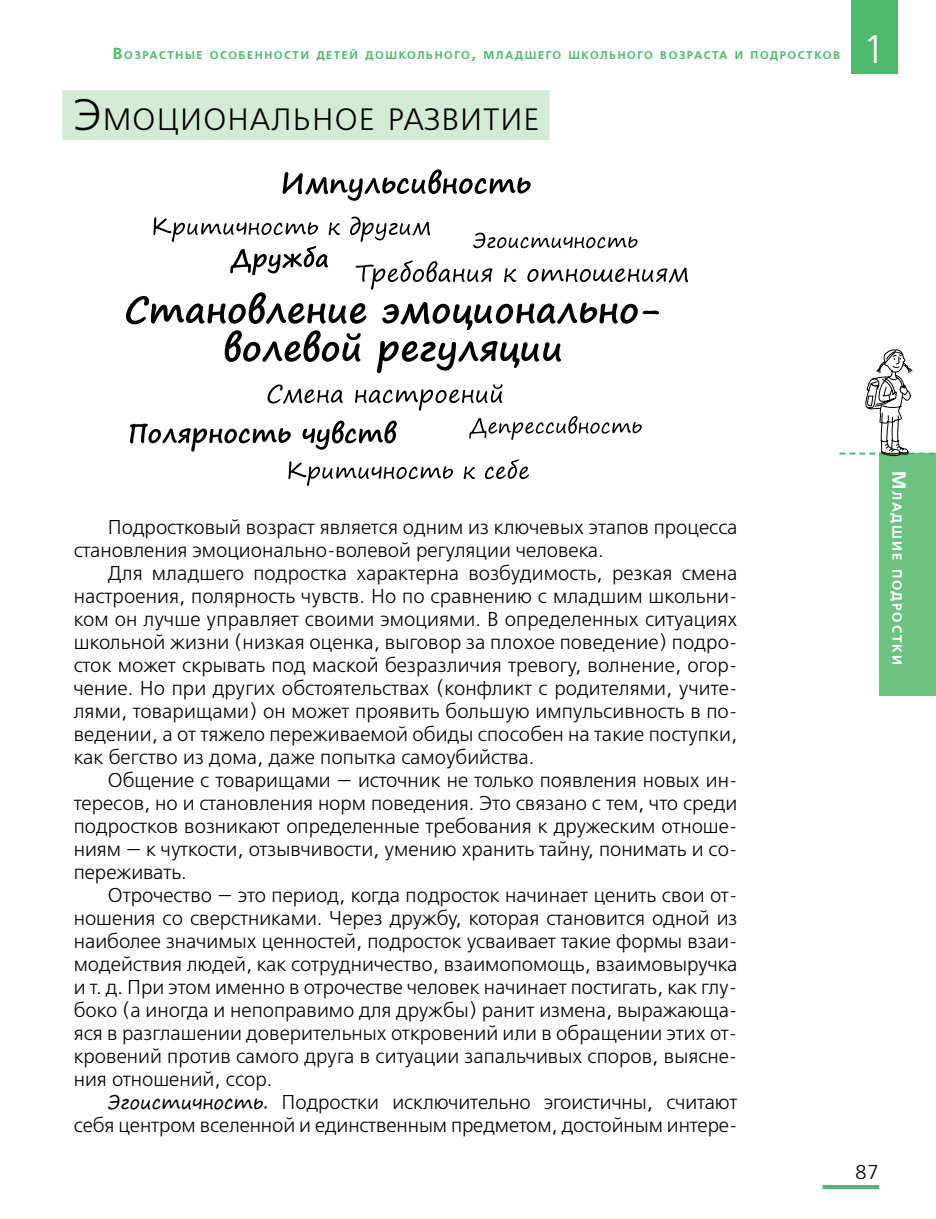
<style>
.page{position:relative;width:936px;height:1219px;background:#fff}
.page>*{position:absolute;margin:0;border:0;box-sizing:border-box;transform-origin:0 0}
.t1{font:300 40px "Free Set";color:#fff}
.t2{font:300 30.8px "Free Set";letter-spacing:.035em;color:#000}
.t3{font:300 20px/23px "Free Set";color:#000;text-align:justify}
.t4{font:600 13.4px "Free Set";letter-spacing:.145em;color:#fff}
.t5{font:600 11.2px "Free Set";letter-spacing:.145em;color:#4dba6d}
.s1{font-size:16px}
.s2{font-size:44px}
.s3{font-family:"Segoe Print";font-weight:400;font-size:19px}
.s4{font-size:19px}
</style>
<div class="page">
<div style="left:879px;top:454px;width:56px;height:242px;background:#6dc281"></div>
<div style="left:850px;top:0;width:47px;height:74px;background:#4dba6d"></div>
<hr style="left:822px;top:1185px;width:57px;height:4px;background:#4dba6d">
<svg style="left:839px;top:349px;width:96px;height:107px"></svg>
<div style="left:62px;top:90px;width:487px;height:50px;background:#d3ead5"></div>
<svg style="left:282px;top:170px;width:248px;height:31px"></svg>
<svg style="left:126px;top:217px;width:562px;height:156px"></svg>
<svg style="left:288px;top:461px;width:165px;height:25px"></svg>
<svg style="left:463px;top:466px;width:12px;height:13px"></svg>
<svg style="left:485px;top:459px;width:44px;height:20px"></svg>
<svg style="left:130px;top:384px;width:511px;height:68px"></svg>
<p class="t5" style="left:113px;top:49px;width:727px"><span class="s1">В</span>озрастные особенности детей дошкольного<span class="s1">,</span> младшего школьного возраста и подростков</p>
<h2 class="t2" style="left:74px;top:101px;width:467px"><span class="s2">Э</span>моциональное развитие</h2>
<h1 class="t1" style="left:861px;top:26px;width:26px">1</h1>
<p class="t3" style="left:74px;top:516px;width:665px;text-indent:34px">Подростковый возраст является одним из ключевых этапов процесса становления эмоционально-волевой регуляции человека.</p>
<p class="t3" style="left:74px;top:562px;width:665px;text-indent:34px">Для младшего подростка характерна возбудимость, резкая смена настроения, полярность чувств. Но по сравнению с младшим школьни&shy;ком он лучше управляет своими эмоциями. В определенных ситуациях школьной жизни (низкая оценка, выговор за плохое поведение) подро&shy;сток может скрывать под маской безразличия тревогу, волнение, огор&shy;чение. Но при других обстоятельствах (конфликт с родителями, учите&shy;лями, товарищами) он может проявить большую импульсивность в по&shy;ведении, а от тяжело переживаемой обиды способен на такие поступки, как бегство из дома, даже попытка самоубийства.</p>
<p class="t3" style="left:74px;top:769px;width:665px;text-indent:34px">Общение с товарищами — источник не только появления новых ин&shy;тересов, но и становления норм поведения. Это связано с тем, что среди подростков возникают определенные требования к дружеским отноше&shy;ниям — к чуткости, отзывчивости, умению хранить тайну, понимать и со&shy;переживать.</p>
<p class="t3" style="left:74px;top:884px;width:665px;text-indent:34px">Отрочество — это период, когда подросток начинает ценить свои от&shy;ношения со сверстниками. Через дружбу, которая становится одной из наиболее значимых ценностей, подросток усваивает такие формы взаи&shy;модействия людей, как сотрудничество, взаимопомощь, взаимовыручка и т. д. При этом именно в отрочестве человек начинает постигать, как глу&shy;боко (а иногда и непоправимо для дружбы) ранит измена, выражающа&shy;яся в разглашении доверительных откровений или в обращении этих от&shy;кровений против самого друга в ситуации запальчивых споров, выясне&shy;ния отношений, ссор.</p>
<p class="t3" style="left:74px;top:1091px;width:665px;text-align:right"><span class="s3">Эгоистичность.</span> Подростки исключительно эгоистичны, считают себя центром вселенной и единственным предметом, достойным интере-</p>
<p class="t4" style="left:905px;top:471px;width:196px;rotate:90deg"><span class="s4">М</span>ладшие подростки</p>
<p class="t3" style="left:854px;top:1161px;width:26px">87</p>
</div>
